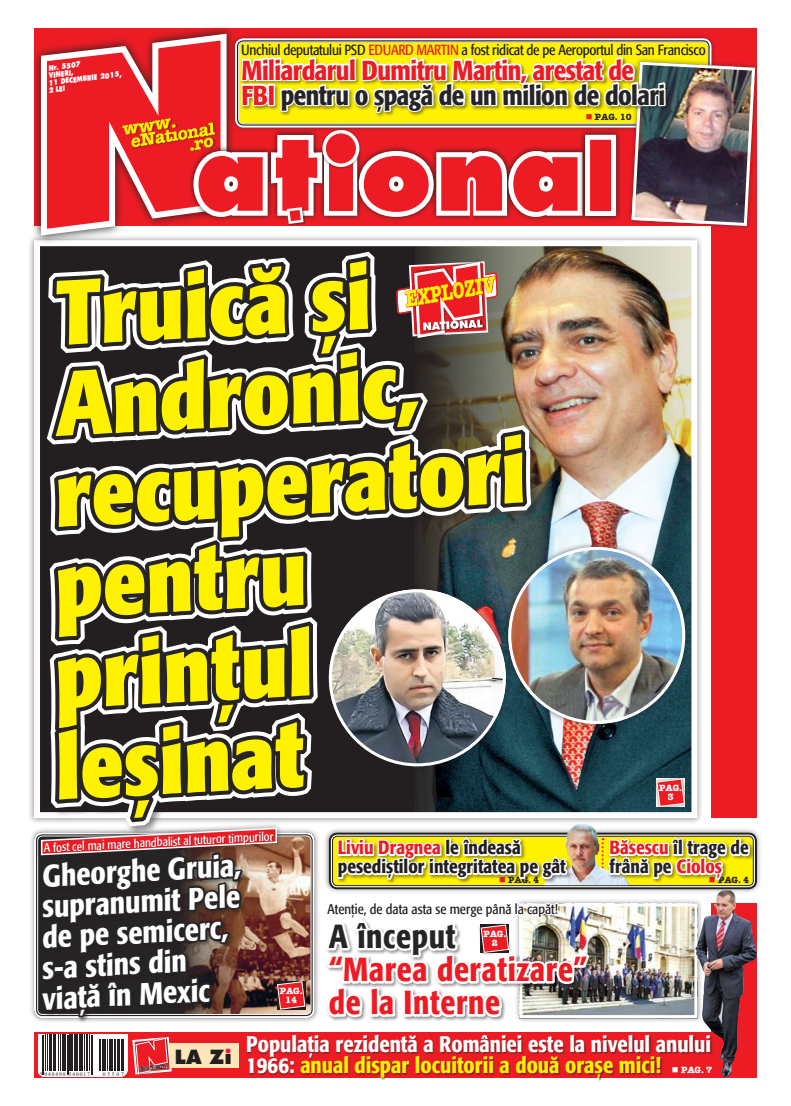
<style>
.page{position:relative;width:791px;height:1106px;background:#fff}
.page>*{position:absolute;margin:0;border:0;box-sizing:border-box;transform-origin:0 0}
.t1{font:100.7px "Futura Extra Bold Rom";color:#ed1c24}
.t2{font:700 condensed 90.7px/90.7px "R Formata";color:#fff200}
.t3{font:500 condensed 33.2px/33.1px "R Formata";letter-spacing:.02em;color:#ed1c24}
.t4{font:500 condensed 33.2px "R Formata";letter-spacing:.02em;color:#272425}
.t5{font:500 condensed 30.8px/30.8px "R Formata";color:#fff}
.t6{font:500 condensed 27.3px/25px "R Formata";letter-spacing:-.02em;color:#ed1c24}
.t7{font:22.7px "American Type Writer Bold Rom";color:#fff200;scale:.73 1}
.t8{font:500 condensed 22.5px/20.8px "R Formata";color:#fff}
.t9{font:19.1px "Futura Extra Bold Rom";color:#231f20}
.t10{font:500 condensed 19px/19px "R Formata";color:#231f20}
.t11{font:500 condensed 19px/19px "R Formata";color:#272425}
.t12{font:17.6px "American Type Writer Bold Rom";color:#fff200}
.t13{font:14.7px "R Formata Condensed";letter-spacing:-.02em;color:#231f20}
.t14{font:14px "R Formata Condensed";color:#231f20}
.t15{font:12.3px "R Formata Condensed";color:#fff}
.t16{font:9px/9px "American Type Writer Bold Rom";color:#fff;text-align:center}
.t17{font:9px "American Type Writer Bold Rom";color:#272425}
.t18{font:7.3px/7.3px "Futura Extra Bold Rom";color:#fff;scale:.8 1}
.t19{font:5.5px "Times New Roman";letter-spacing:.18em;color:#231f20}
.s1{color:#ed1c24}
.s2{color:#272425}
.s3{font-size:70.7px}
.s4{color:#fff200}
</style>
<div class="page">
<svg style="left:31px;top:28px;width:6px;height:222px"></svg>
<div style="left:607px;top:835px;width:184px;height:62px;background:#231f20;opacity:.5"></div>
<img style="left:37px;top:27px;width:720px;height:1054px">
<p class="t18" style="left:45px;top:65px;width:95px;text-indent:3px;rotate:-7deg">Nr. 5507<br>vin eri,<br>11 decembrie 2015,<br>2 LEI</p>
<p class="t12" style="left:121px;top:119px;width:56px;rotate:-9deg">www.</p>
<p class="t13" style="left:241px;top:42px;width:466px">Unchiul deputatului PSD <span class="s1">Eduard Martin</span> a fost ridicat de pe Aeroportul din San Francisco</p>
<p class="t6" style="left:242px;top:58px;width:425px">Miliardarul Dumitru Martin, arestat de<br>FBI <span class="s2">pentru o şpagă de un milion de dolari</span></p>
<h1 class="t1" style="left:195px;top:111px;width:389px">at<span class="s3">I</span>ona</h1>
<p class="t17" style="left:586px;top:111px;width:48px"><span class="s1">■</span> PAG. 10</p>
<h2 class="t2" style="left:28px;top:271px;width:486px;rotate:-3deg">Truică şi<br>Andronic, recuperatori pentru prinţul leşinat</h2>
<p class="t10" style="left:338px;top:838px;width:229px"><span class="s1">Liviu Dragnea</span> le îndeasă pesediștilor integritatea pe gât</p>
<p class="t11" style="left:609px;top:838px;width:141px"><span class="s1">Băsescu</span> îl trage de frână pe <span class="s1">Cioloș</span></p>
<p class="t7" style="left:402px;top:286px;width:127px;rotate:-10deg">EXPLOZIV</p>
<p class="t16" style="left:659px;top:783px;width:24px">PAG.<br>3</p>
<p class="t15" style="left:43px;top:841px;width:234px;rotate:-3deg">A fostcel mai mare handbalistal tuturor timpurilor</p>
<h3 class="t5" style="left:35px;top:861px;width:207px;rotate:-3deg">Gheorghe Gruia, supranumit Pele de pe semicerc, s-a stins din viață în Mexic</h3>
<p class="t17" style="left:499px;top:873px;width:42px"><span class="s1">■</span> PAG. 4</p>
<p class="t17" style="left:709px;top:873px;width:42px"><span class="s1">■</span> PAG. 4</p>
<p class="t14" style="left:328px;top:901px;width:232px">Atenție, de data asta se merge până la capăt!</p>
<h3 class="t4" style="left:329px;top:918px;width:128px">A început</h3>
<h3 class="t3" style="left:329px;top:953px;width:260px">“Marea deratizare” de la Interne</h3>
<p class="t16" style="left:483px;top:929px;width:24px">PAG.<br>2</p>
<p class="t16" style="left:280px;top:986px;width:24px">PAG.<br>14</p>
<p class="t19" style="left:40px;top:1070px;width:52px">5 948490 540017</p>
<p class="t19" style="left:103px;top:1070px;width:22px">05258037</p>
<p class="t9" style="left:175px;top:1045px;width:58px">LA Zi</p>
<p class="t8" style="left:246px;top:1034px;width:466px">Populaţia rezidentă a României este la nivelul anului<br>1966: <span class="s4">anual dispar locuitorii a două oraşe mici!</span></p>
<p class="t16" style="left:672px;top:1065px;width:42px">■ PAG. 7</p>
</div>
